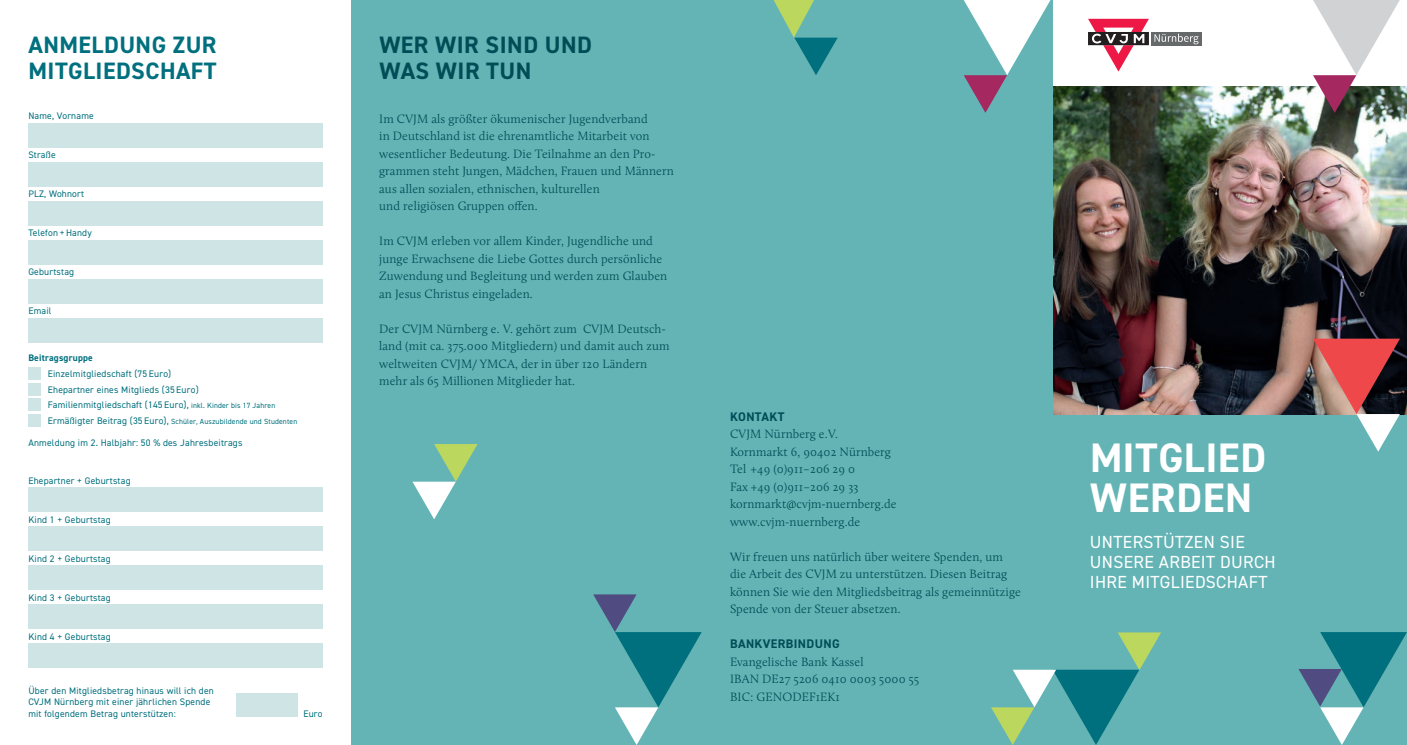
<style>
.page{position:relative;width:1407px;height:745px;background:#fff}
.page>*{position:absolute;margin:0;border:0;box-sizing:border-box;transform-origin:0 0}
.t1{font:700 41.25px/40px "DIN2014";letter-spacing:.015em;color:#fff}
.t2{font:700 23.75px/26.2px "DIN2014";letter-spacing:.02em;color:#00707e}
.t3{font:700 23.75px/26.2px "DIN2014";letter-spacing:.02em;color:#004d57}
.t4{font:17.5px/20px "DIN2014";letter-spacing:.02em;color:#fff}
.t5{font:300 12.5px/17.5px "Calluna";letter-spacing:.01em;color:#004d57}
.t6{font:700 12.5px "DIN2014";letter-spacing:.03em;color:#004d57}
.t7{font:9.5px/11.2px "DIN2014";letter-spacing:.02em;color:#00707e}
.t8{font:700 9.5px "DIN2014";letter-spacing:.02em;color:#00707e}
.t9{font:7.5px "DIN2014";letter-spacing:.02em;color:#00707e}
.s1{font-size:7.5px}
.s2{font-size:9.5px}
</style>
<div class="page">
<div style="left:1052px;top:414px;width:355px;height:330px;background:#64b4b5"></div>
<img style="left:1052px;top:86px;width:355px;height:328px">
<svg style="left:1198px;top:32px;width:3px;height:13px"></svg>
<svg style="left:1088px;top:19px;width:110px;height:53px"></svg>
<svg style="left:1313px;top:338px;width:87px;height:113px"></svg>
<svg style="left:1298px;top:632px;width:109px;height:112px"></svg>
<svg style="left:1313px;top:0;width:86px;height:113px"></svg>
<div style="left:351px;top:0;width:701px;height:744px;background:#64b4b5"></div>
<svg style="left:991px;top:632px;width:170px;height:112px"></svg>
<svg style="left:593px;top:594px;width:109px;height:150px"></svg>
<svg style="left:412px;top:444px;width:65px;height:75px"></svg>
<svg style="left:964px;top:0;width:86px;height:113px"></svg>
<svg style="left:773px;top:0;width:65px;height:75px"></svg>
<div style="left:28px;top:122px;width:294px;height:25px;background:#cee4e5"></div>
<div style="left:28px;top:161px;width:294px;height:25px;background:#cee4e5"></div>
<div style="left:28px;top:200px;width:294px;height:25px;background:#cee4e5"></div>
<div style="left:28px;top:239px;width:294px;height:25px;background:#cee4e5"></div>
<div style="left:28px;top:278px;width:294px;height:25px;background:#cee4e5"></div>
<div style="left:28px;top:317px;width:294px;height:25px;background:#cee4e5"></div>
<div style="left:28px;top:487px;width:294px;height:24px;background:#cee4e5"></div>
<div style="left:28px;top:526px;width:294px;height:24px;background:#cee4e5"></div>
<div style="left:28px;top:565px;width:294px;height:24px;background:#cee4e5"></div>
<div style="left:28px;top:604px;width:294px;height:24px;background:#cee4e5"></div>
<div style="left:28px;top:643px;width:294px;height:24px;background:#cee4e5"></div>
<div style="left:236px;top:693px;width:62px;height:23px;background:#cee4e5"></div>
<div style="left:28px;top:367px;width:13px;height:12px;background:#cee4e5"></div>
<div style="left:28px;top:382px;width:13px;height:13px;background:#cee4e5"></div>
<div style="left:28px;top:398px;width:13px;height:12px;background:#cee4e5"></div>
<div style="left:28px;top:414px;width:13px;height:12px;background:#cee4e5"></div>
<h2 class="t2" style="left:28px;top:31px;width:190px">ANMELDUNG ZUR<br>MITGLIEDSCHAFT</h2>
<p class="t7" style="left:28px;top:110px;width:67px">Name, Vorname</p>
<p class="t7" style="left:28px;top:149px;width:29px">Straße</p>
<p class="t7" style="left:28px;top:188px;width:57px">PLZ, Wohnort</p>
<p class="t7" style="left:28px;top:227px;width:65px">Telefon + Handy</p>
<p class="t7" style="left:28px;top:266px;width:47px">Geburtstag</p>
<p class="t7" style="left:28px;top:305px;width:25px">Email</p>
<p class="t8" style="left:28px;top:351px;width:66px">Beitragsgruppe</p>
<p class="t7" style="left:48px;top:365px;width:229px;line-height:15.6px">Einzelmitgliedschaft (75 Euro)<br>Ehepartner eines Mitglieds (35 Euro)<br>Familienmitgliedschaft (145 Euro), <span class="s1">inkl. Kinder bis 17 Jahren</span></p>
<p class="t9" style="left:48px;top:416px;width:251px"><span class="s2">Ermäßigter Beitrag (35 Euro),</span> Schüler, Auszubildende und Studenten</p>
<p class="t7" style="left:28px;top:436px;width:216px">Anmeldung im 2. Halbjahr: 50 % des Jahresbeitrags</p>
<p class="t7" style="left:28px;top:474px;width:104px">Ehepartner + Geburtstag</p>
<p class="t7" style="left:28px;top:513px;width:84px">Kind 1 + Geburtstag</p>
<p class="t7" style="left:28px;top:552px;width:84px">Kind 2 + Geburtstag</p>
<p class="t7" style="left:28px;top:591px;width:84px">Kind 3 + Geburtstag</p>
<p class="t7" style="left:28px;top:630px;width:84px">Kind 4 + Geburtstag</p>
<p class="t7" style="left:28px;top:684px;width:187px">Über den Mitgliedsbetrag hinaus will ich den<br>CVJM Nürnberg mit einer jährlichen Spende mit folgendem Betrag unterstützen:</p>
<p class="t7" style="left:303px;top:707px;width:21px">Euro</p>
<h2 class="t3" style="left:379px;top:31px;width:214px">WER WIR SIND UND<br>WAS WIR TUN</h2>
<p class="t5" style="left:379px;top:109px;width:296px">Im CVJM als größter ökumenischer Jugendverband<br>in Deutschland ist die ehrenamtliche Mitarbeit von wesentlicher Bedeutung. Die Teilnahme an den Pro&shy;grammen steht Jungen, Mädchen, Frauen und Männern aus allen sozialen, ethnischen, kulturellen<br>und religiösen Gruppen offen.</p>
<p class="t5" style="left:379px;top:232px;width:290px">Im CVJM erleben vor allem Kinder, Jugendliche und junge Erwachsene die Liebe Gottes durch persönliche Zuwendung und Begleitung und werden zum Glauben an Jesus Christus eingeladen.</p>
<p class="t5" style="left:379px;top:319px;width:292px">Der CVJM Nürnberg e. V. gehört zum CVJM Deutsch&shy;land (mit ca. 375.000 Mitgliedern) und damit auch zum weltweiten CVJM/ YMCA, der in über 120 Ländern mehr als 65 Millionen Mitglieder hat.</p>
<p class="t6" style="left:730px;top:407px;width:56px">KONTAKT</p>
<p class="t5" style="left:730px;top:424px;width:168px">CVJM Nürnberg e. V.<br>Kornmarkt 6, 90402 Nürnberg<br>Tel +49 (0)911–206 29 0<br>Fax +49 (0)911–206 29 33 kornmarkt@cvjm-nuernberg.de www.cvjm-nuernberg.de</p>
<p class="t5" style="left:730px;top:547px;width:292px">Wir freuen uns natürlich über weitere Spenden, um die Arbeit des CVJM zu unterstützen. Diesen Beitrag können Sie wie den Mitgliedsbeitrag als gemeinnützige Spende von der Steuer absetzen.</p>
<p class="t6" style="left:730px;top:635px;width:111px">BANKVERBINDUNG</p>
<p class="t5" style="left:730px;top:652px;width:191px">Evangelische Bank Kassel<br>IBAN DE27 5206 0410 0003 5000 55<br>BIC: GENODEF1EK1</p>
<h1 class="t1" style="left:1090px;top:437px;width:178px">MITGLIED<br>WERDEN</h1>
<h3 class="t4" style="left:1090px;top:531px;width:187px">UNTERSTÜTZEN SIE<br>UNSERE ARBEIT DURCH<br>IHRE MITGLIEDSCHAFT</h3>
</div>
